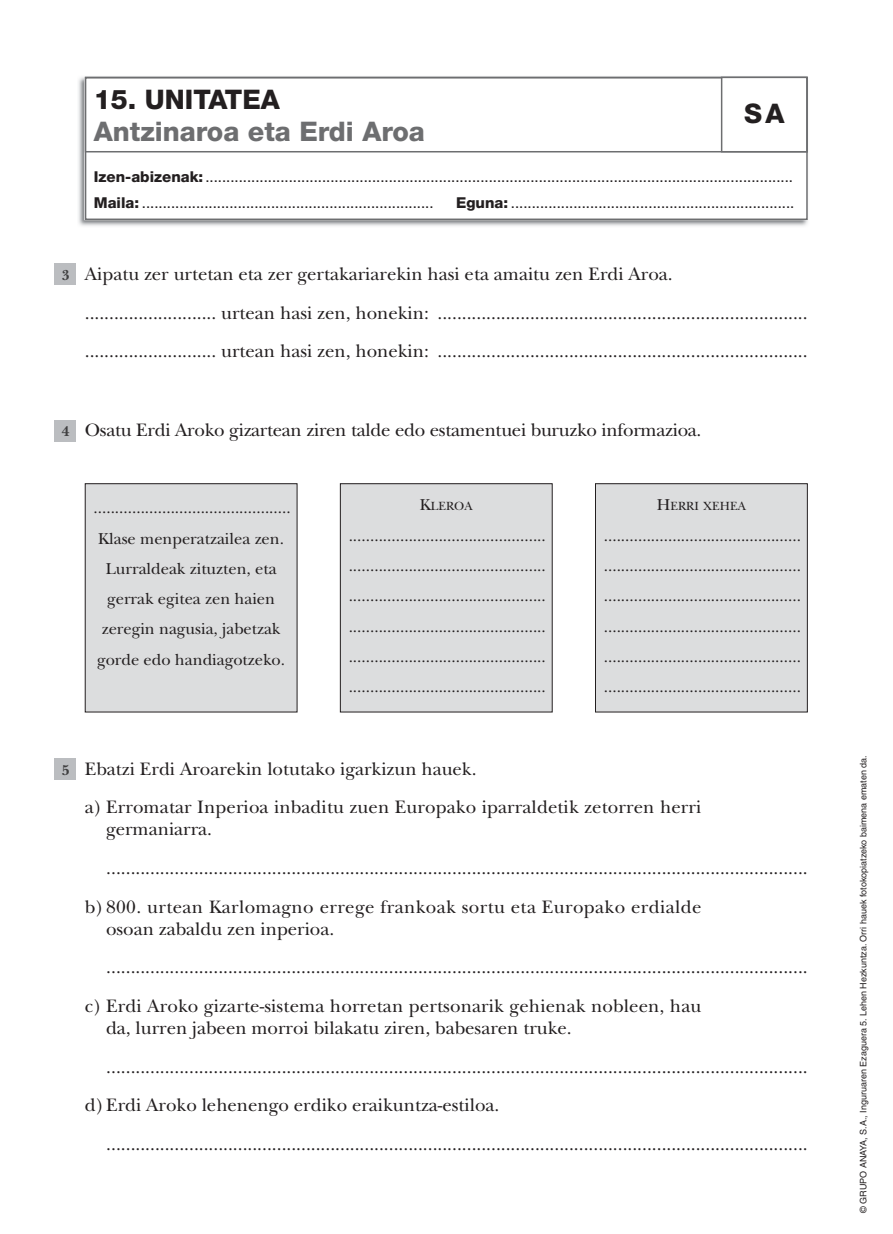
<style>
.page{position:relative;width:893px;height:1234px;background:#fff}
.page>*{position:absolute;margin:0;border:0;box-sizing:border-box;transform-origin:0 0}
.t1{font:800 27px "Helvetica Neue";color:#6d6e70}
.t2{font:800 27px "Helvetica Neue";color:#231f20}
.t3{font:18.75px/38.7px "New Baskerville";color:#231f20}
.t4{font:18.75px "New Baskerville";letter-spacing:.02em;color:#231f20}
.t5{font:16.5px/30.3px "New Baskerville";color:#231f20;text-align:justify}
.t6{font:15px/26.5px "Helvetica Neue";color:#231f20}
.t7{font:700 15px "New Baskerville";color:#404041}
.t8{font:12.3px "New Baskerville";color:#231f20}
.t9{font:9px "Helvetica";color:#231f20}
.s1{font-weight:800}
.s2{font-weight:700;font-size:15px;color:#404041}
.s3{font-size:16.5px}
</style>
<div class="page">
<img style="left:78px;top:76px;width:730px;height:150px">
<div style="left:86px;top:77px;width:721px;height:142px;background:#fff"></div>
<div style="left:85px;top:77px;width:723px;height:143px;border:2px solid #6d6e70"></div>
<div style="left:85px;top:77px;width:723px;height:75px;border:2px solid #6d6e70"></div>
<div style="left:721px;top:77px;width:87px;height:75px;border:2px solid #6d6e70"></div>
<div style="left:55px;top:264px;width:21px;height:21px;background:#bbbdc0"></div>
<div style="left:55px;top:758px;width:21px;height:21px;background:#bbbdc0"></div>
<div style="left:55px;top:420px;width:21px;height:21px;background:#bbbdc0"></div>
<div style="left:85px;top:483px;width:212px;height:228px;background:#dcddde"></div>
<div style="left:85px;top:483px;width:212px;height:229px;border:1px solid #231f20"></div>
<div style="left:340px;top:483px;width:212px;height:228px;background:#dcddde"></div>
<div style="left:340px;top:483px;width:213px;height:229px;border:1px solid #231f20"></div>
<div style="left:595px;top:483px;width:212px;height:228px;background:#dcddde"></div>
<div style="left:595px;top:483px;width:213px;height:229px;border:1px solid #231f20"></div>
<h1 class="t2" style="left:94px;top:89px;width:188px">15. UNITATEA</h1>
<h1 class="t1" style="left:94px;top:122px;width:333px">Antzinaroa eta Erdi Aroa</h1>
<h1 class="t2" style="left:744px;top:104px;width:42px">SA</h1>
<p class="t6" style="left:94px;top:164px;width:701px"><span class="s1">Izen-abizenak:</span>.............................................................................................................................................<br><span class="s1">Maila:</span> ......................................................................</p>
<p class="t6" style="left:456px;top:191px;width:340px"><span class="s1">Eguna:</span> ....................................................................</p>
<p class="t7" style="left:62px;top:270px;width:9px">3</p>
<p class="t3" style="left:85px;top:257px;width:724px">Aipatu zer urtetan eta zer gertakariarekin hasi eta amaitu zen Erdi Aroa. ........................... urtean hasi zen, honekin: ............................................................................ ........................... urtean hasi zen, honekin: ............................................................................</p>
<p class="t3" style="left:62px;top:412px;width:641px"><span class="s2">4</span> Osatu Erdi Aroko gizartean ziren talde edo estamentuei buruzko informazioa.</p>
<p class="t5" style="left:94px;top:494px;width:199px;text-align:center">..............................................<br>Klase menperatzailea zen.<br>Lurraldeak zituzten, eta gerrak egitea zen haien zeregin nagusia, jabetzak gorde edo handiagotzeko.</p>
<p class="t8" style="left:420px;top:502px;width:54px"><span class="s3">K</span>LEROA</p>
<p class="t5" style="left:349px;top:522px;width:199px">.............................................. .............................................. .............................................. .............................................. .............................................. ..............................................</p>
<p class="t8" style="left:657px;top:502px;width:91px"><span class="s3">H</span>ERRI XEHEA</p>
<p class="t5" style="left:604px;top:522px;width:199px">.............................................. .............................................. .............................................. .............................................. .............................................. ..............................................</p>
<p class="t7" style="left:62px;top:764px;width:9px">5</p>
<p class="t3" style="left:85px;top:751px;width:618px">Ebatzi Erdi Aroarekin lotutako igarkizun hauek.<br>a) Erromatar Inperioa inbaditu zuen Europako iparraldetik zetorren herri</p>
<p class="t3" style="left:106px;top:811px;width:108px">germaniarra.</p>
<p class="t3" style="left:106px;top:850px;width:703px">................................................................................................................................................</p>
<p class="t4" style="left:85px;top:899px;width:618px">b)800. urtean Karlomagno errege frankoak sortu eta Europako erdialde</p>
<p class="t3" style="left:106px;top:911px;width:230px">osoan zabaldu zen inperioa.</p>
<p class="t3" style="left:106px;top:949px;width:703px">................................................................................................................................................</p>
<p class="t3" style="left:85px;top:988px;width:618px">c) Erdi Aroko gizarte-sistema horretan pertsonarik gehienak nobleen, hau</p>
<p class="t3" style="left:106px;top:1010px;width:467px">da, lurren jabeen morroi bilakatu ziren, babesaren truke.</p>
<p class="t3" style="left:106px;top:1049px;width:703px">................................................................................................................................................</p>
<p class="t3" style="left:85px;top:1087px;width:416px">d)Erdi Aroko lehenengo erdiko eraikuntza-estiloa.</p>
<p class="t3" style="left:106px;top:1126px;width:703px">................................................................................................................................................</p>
<p class="t9" style="left:860px;top:1212px;width:459px;rotate:-90deg">© GRUPO ANAYA, S.A., Inguruaren Ezaguera 5. Lehen Hezkuntza. Orri hauek fotokopiatzeko baimena ematen da.</p>
</div>
